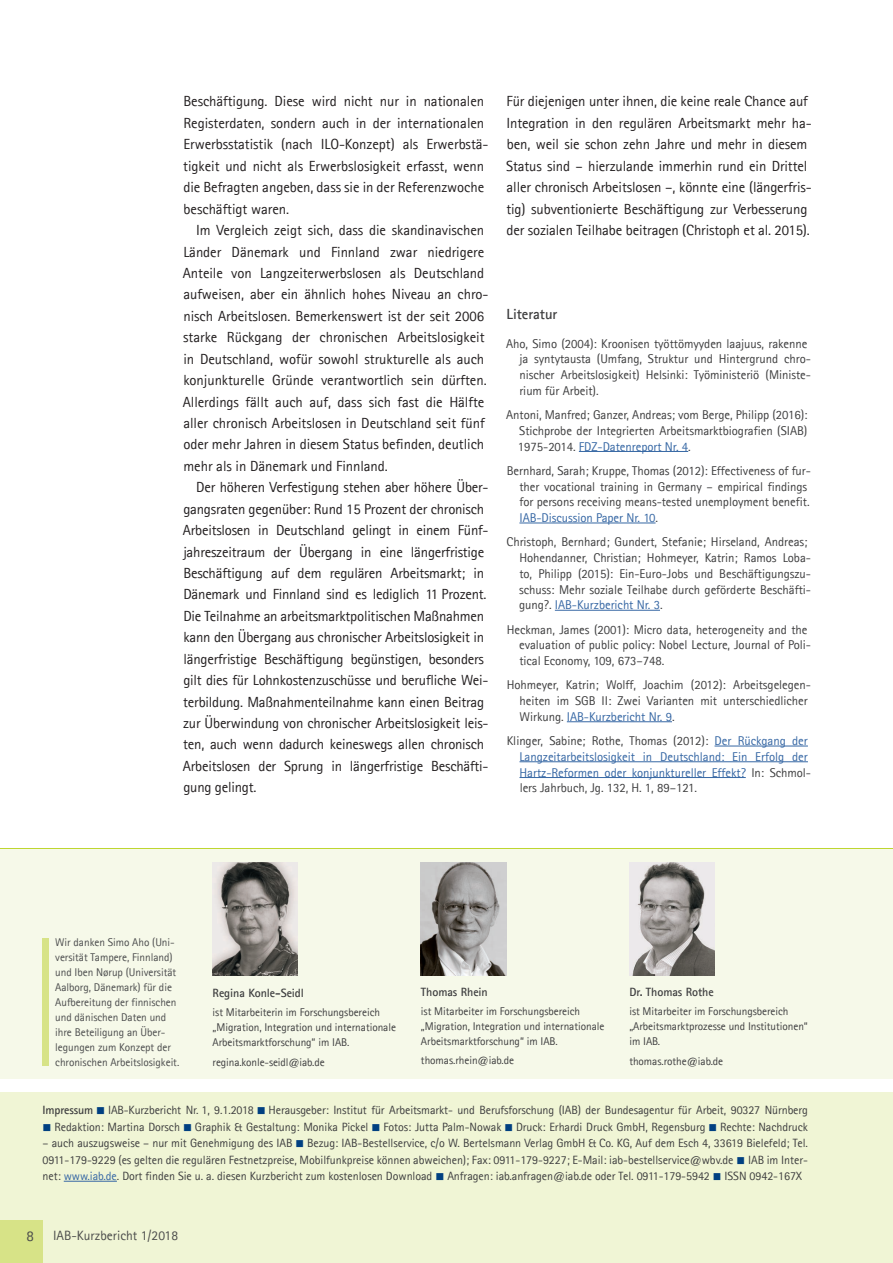
<style>
.page{position:relative;width:893px;height:1263px;background:#fff}
.page>*{position:absolute;margin:0;border:0;box-sizing:border-box;transform-origin:0 0}
.t1{font:15px "Agfa Rotis Sans Serif";color:#4b4c4b}
.t2{font:14.7px/21.5px "Agfa Rotis Sans Serif";letter-spacing:-.01em;color:#231f20}
.t3{font:700 14.7px "Agfa Rotis Sans Serif";letter-spacing:-.005em;color:#3e3e3f}
.t4{font:13.5px "Agfa Rotis Sans Serif";color:#4b4c4b}
.t5{font:12.75px/15.8px "Agfa Rotis Sans Serif";letter-spacing:-.005em;color:#3e3e3f}
.t6{font:12.75px/15.8px "Agfa Rotis Sans Serif";letter-spacing:-.005em;color:#3667a4}
.t7{font:12px/16.5px "Agfa Rotis Sans Serif";letter-spacing:-.005em;color:#3e3e3f;text-align:justify}
.t8{font:700 12px "Agfa Rotis Sans Serif";letter-spacing:-.005em;color:#3e3e3f}
.t9{font:11.25px/15px "Agfa Rotis Sans Serif";letter-spacing:-.005em;color:#3e3e3f}
.t10{font:11.25px/15px "Agfa Rotis Sans Serif";letter-spacing:-.005em;color:#4b4c4d}
.s1{color:#3667a4}
.s2{color:#3e3e3f}
.s3{font-weight:700}
.s4{color:#014081}
</style>
<div class="page">
<div style="left:0;top:1092px;width:893px;height:171px;background:#f0f5d5"></div>
<hr style="left:64px;top:1181px;width:53px;height:1px;background:#3667a4">
<hr style="left:579px;top:451px;width:109px;height:1px;background:#3667a4">
<hr style="left:519px;top:523px;width:137px;height:1px;background:#3667a4">
<hr style="left:555px;top:610px;width:105px;height:1px;background:#3667a4">
<hr style="left:567px;top:721px;width:105px;height:1px;background:#3667a4">
<hr style="left:714px;top:746px;width:94px;height:1px;background:#3667a4">
<hr style="left:519px;top:761px;width:289px;height:1px;background:#3667a4">
<hr style="left:519px;top:777px;width:227px;height:1px;background:#3667a4">
<div style="left:0;top:848px;width:893px;height:231px;background:#f6f9e9"></div>
<hr style="left:0;top:848px;width:893px;height:1px;background:#bed630">
<img style="left:213px;top:862px;width:85px;height:113px">
<img style="left:421px;top:862px;width:85px;height:113px">
<img style="left:629px;top:862px;width:85px;height:113px">
<div style="left:43px;top:938px;width:6px;height:128px;background:#d7e387"></div>
<div style="left:0;top:1220px;width:43px;height:43px;background:#d7e387"></div>
<p class="t2" style="left:183px;top:91px;width:307px">Beschäftigung. Diese wird nicht nur in nationalen Registerdaten, sondern auch in der internationalen Erwerbsstatistik (nach ILO-Konzept) als Erwerbstä&shy;tigkeit und nicht als Erwerbslosigkeit erfasst, wenn die Befragten angeben, dass sie in der Referenzwoche beschäftigt waren.</p>
<p class="t2" style="left:183px;top:219px;width:307px;text-indent:13px">Im Vergleich zeigt sich, dass die skandinavischen Länder Dänemark und Finnland zwar niedrigere Anteile von Langzeiterwerbslosen als Deutschland aufweisen, aber ein ähnlich hohes Niveau an chro&shy;nisch Arbeitslosen. Bemerkenswert ist der seit 2006 starke Rückgang der chronischen Arbeitslosigkeit in Deutschland, wofür sowohl strukturelle als auch konjunkturelle Gründe verantwortlich sein dürften.<br>Allerdings fällt auch auf, dass sich fast die Hälfte aller chronisch Arbeitslosen in Deutschland seit fünf oder mehr Jahren in diesem Status befinden, deutlich mehr als in Dänemark und Finnland.</p>
<p class="t2" style="left:183px;top:476px;width:307px;text-indent:13px">Der höheren Verfestigung stehen aber höhere Über&shy;gangsraten gegenüber: Rund 15 Prozent der chronisch Arbeitslosen in Deutschland gelingt in einem Fünf&shy;jahreszeitraum der Übergang in eine längerfristige Beschäftigung auf dem regulären Arbeitsmarkt; in Dänemark und Finnland sind es lediglich 11 Prozent.<br>Die Teilnahme an arbeitsmarktpolitischen Maßnahmen kann den Übergang aus chronischer Arbeitslosigkeit in längerfristige Beschäftigung begünstigen, besonders gilt dies für Lohnkostenzuschüsse und berufliche Wei&shy;terbildung. Maßnahmenteilnahme kann einen Beitrag zur Überwindung von chronischer Arbeitslosigkeit leis&shy;ten, auch wenn dadurch keineswegs allen chronisch Arbeitslosen der Sprung in längerfristige Beschäfti&shy;gung gelingt.</p>
<p class="t2" style="left:506px;top:91px;width:307px">Für diejenigen unter ihnen, die keine reale Chance auf Integration in den regulären Arbeitsmarkt mehr ha&shy;ben, weil sie schon zehn Jahre und mehr in diesem Status sind – hierzulande immerhin rund ein Drittel aller chronisch Arbeitslosen –, könnte eine (längerfris&shy;tig) subventionierte Beschäftigung zur Verbesserung der sozialen Teilhabe beitragen (Christoph et al. 2015).</p>
<p class="t3" style="left:507px;top:305px;width:52px">Literatur</p>
<p class="t5" style="left:519px;top:335px;width:293px;text-indent:-13px">Aho, Simo (2004): Kroonisen työttömyyden laajuus, rakenne ja syntytausta (Umfang, Struktur und Hintergrund chro&shy;nischer Arbeitslosigkeit) Helsinki: Työministeriö (Ministe&shy;rium für Arbeit).</p>
<p class="t5" style="left:518px;top:407px;width:291px;text-align:justify;text-indent:-12px">Antoni, Manfred; Ganzer, Andreas; vom Berge, Philipp (2016):<br>Stichprobe der Integrierten Arbeitsmarktbiografien (SIAB)<br>1975-2014. <span class="s1">FDZ-Datenreport Nr. 4</span>.</p>
<p class="t5" style="left:519px;top:463px;width:293px;text-indent:-13px">Bernhard, Sarah; Kruppe, Thomas (2012): Effectiveness of fur&shy;ther vocational training in Germany – empirical findings for persons receiving means-tested unemployment benefit.<br><span class="s1">IAB-Discussion Paper Nr. 10</span>.</p>
<p class="t5" style="left:519px;top:534px;width:293px;text-indent:-13px">Christoph, Bernhard; Gundert, Stefanie; Hirseland, Andreas; Hohendanner, Christian; Hohmeyer, Katrin; Ramos Loba&shy;to, Philipp (2015): Ein-Euro-Jobs und Beschäftigungszu&shy;schuss: Mehr soziale Teilhabe durch geförderte Beschäfti&shy;gung?. <span class="s1">IAB-Kurzbericht Nr. 3</span>.</p>
<p class="t5" style="left:519px;top:621px;width:293px;text-indent:-12px">Heckman, James (2001): Micro data, heterogeneity and the evaluation of public policy: Nobel Lecture, Journal of Poli&shy;tical Economy, 109, 673–748.</p>
<p class="t5" style="left:519px;top:677px;width:293px;text-indent:-13px">Hohmeyer, Katrin; Wolff, Joachim (2012): Arbeitsgelegen&shy;heiten im SGB II: Zwei Varianten mit unterschiedlicher<br>Wirkung. <span class="s1">IAB-Kurzbericht Nr. 9</span>.</p>
<p class="t6" style="left:519px;top:733px;width:293px;text-indent:-13px"><span class="s2">Klinger, Sabine; Rothe, Thomas (2012):</span> Der Rückgang der Langzeitarbeitslosigkeit in Deutschland: Ein Erfolg der Hartz-Reformen oder konjunktureller Effekt? <span class="s2">In: Schmol&shy;lers Jahrbuch, Jg. 132, H. 1, 89–121.</span></p>
<p class="t10" style="left:55px;top:934px;width:126px">Wir danken Simo Aho (Uni&shy;versität Tampere, Finnland) und Iben Nørup (Universität<br>Aalborg, Dänemark) für die<br>Aufbereitung der finnischen und dänischen Daten und ihre Beteiligung an Über&shy;legungen zum Konzept der chronischen Arbeitslosigkeit.</p>
<p class="t8" style="left:213px;top:985px;width:93px">Regina Konle-Seidl</p>
<p class="t9" style="left:213px;top:1005px;width:185px">ist Mitarbeiterin im Forschungsbereich „Migration, Integration und internationale<br>Arbeitsmarktforschung“ im IAB.</p>
<p class="t9" style="left:213px;top:1054px;width:114px">regina.konle-seidl@iab.de</p>
<p class="t8" style="left:421px;top:984px;width:68px">Thomas Rhein</p>
<p class="t9" style="left:421px;top:1004px;width:185px">ist Mitarbeiter im Forschungsbereich „Migration, Integration und internationale<br>Arbeitsmarktforschung“ im IAB.</p>
<p class="t9" style="left:421px;top:1053px;width:95px">thomas.rhein@iab.de</p>
<p class="t8" style="left:629px;top:984px;width:86px">Dr. Thomas Rothe</p>
<p class="t9" style="left:629px;top:1004px;width:180px">ist Mitarbeiter im Forschungsbereich „Arbeitsmarktprozesse und Institutionen“ im IAB.</p>
<p class="t9" style="left:629px;top:1053px;width:95px">thomas.rothe@iab.de</p>
<p class="t7" style="left:43px;top:1102px;width:767px"><span class="s3">Impressum</span> <span class="s4">■</span> IAB-Kurzbericht Nr. 1, 9.1.2018 <span class="s4">■</span> Herausgeber: Institut für Arbeitsmarkt- und Berufsforschung (IAB) der Bundesagentur für Arbeit, 90327 Nürnberg</p>
<p class="t7" style="left:43px;top:1118px;width:767px"><span class="s4">■</span> Redaktion: Martina Dorsch <span class="s4">■</span> Graphik &amp; Gestaltung: Monika Pickel <span class="s4">■</span> Fotos: Jutta Palm-Nowak <span class="s4">■</span> Druck: Erhardi Druck GmbH, Regensburg <span class="s4">■</span> Rechte: Nachdruck</p>
<p class="t7" style="left:43px;top:1135px;width:767px">– auch auszugsweise – nur mit Genehmigung des IAB <span class="s4">■</span> Bezug: IAB-Bestellservice, c/o W. Bertelsmann Verlag GmbH &amp; Co. KG, Auf dem Esch 4, 33619 Bielefeld; Tel.<br>0911-179-9229 (es gelten die regulären Festnetzpreise, Mobilfunkpreise können abweichen); Fax: 0911-179-9227; E-Mail: iab-bestellservice@wbv.de <span class="s4">■</span> IAB im Inter&shy;net: <span class="s1">www.iab.de</span>. Dort finden Sie u. a. diesen Kurzbericht zum kostenlosen Download <span class="s4">■</span> Anfragen: iab.anfragen@iab.de oder Tel. 0911-179-5942 <span class="s4">■</span> ISSN 0942-167X</p>
<p class="t1" style="left:27px;top:1227px;width:9px">8</p>
<p class="t4" style="left:53px;top:1227px;width:126px">IAB-Kurzbericht 1/2018</p>
</div>
